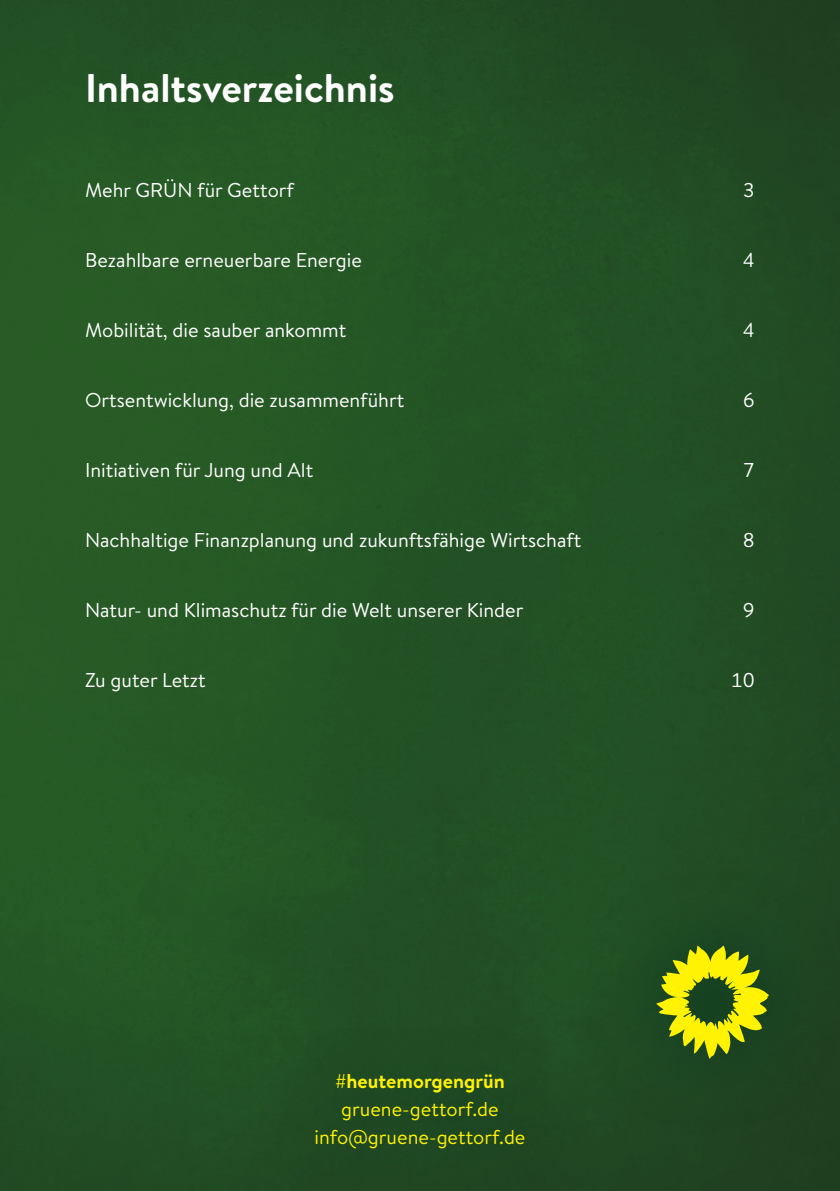
<style>
.page{position:relative;width:840px;height:1191px;background:#fff}
.page>*{position:absolute;margin:0;border:0;box-sizing:border-box;transform-origin:0 0}
.t1{font:700 40px "Brandon Text";color:#fff}
.t2{font:20px "Brandon Text";color:#fff}
.t3{font:20px/28px "Brandon Text";color:#fff203;text-align:center}
.t4{font:700 20px "Brandon Text";color:#fff203}
</style>
<div class="page">
<div style="left:0;top:0;width:839px;height:1191px;background:#235225"></div>
<img style="left:587px;top:870px;width:252px;height:260px">
<svg style="left:656px;top:945px;width:112px;height:113px"></svg>
<h1 class="t1" style="left:85px;top:74px;width:311px">Inhaltsverzeichnis</h1>
<p class="t2" style="left:85px;top:183px;width:210px">Mehr GRÜN für Gettorf</p>
<p class="t2" style="left:742px;top:183px;width:13px">3</p>
<p class="t2" style="left:85px;top:253px;width:278px">Bezahlbare erneuerbare Energie</p>
<p class="t2" style="left:742px;top:253px;width:13px">4</p>
<p class="t2" style="left:85px;top:323px;width:262px">Mobilität, die sauber ankommt</p>
<p class="t2" style="left:742px;top:323px;width:13px">4</p>
<p class="t2" style="left:85px;top:393px;width:320px">Ortsentwicklung, die zusammenführt</p>
<p class="t2" style="left:742px;top:393px;width:13px">6</p>
<p class="t2" style="left:85px;top:463px;width:229px">Initiativen für Jung und Alt</p>
<p class="t2" style="left:742px;top:463px;width:13px">7</p>
<p class="t2" style="left:85px;top:533px;width:497px">Nachhaltige Finanzplanung und zukunftsfähige Wirtschaft</p>
<p class="t2" style="left:742px;top:533px;width:13px">8</p>
<p class="t2" style="left:85px;top:603px;width:439px">Natur- und Klimaschutz für die Welt unserer Kinder</p>
<p class="t2" style="left:742px;top:603px;width:13px">9</p>
<p class="t2" style="left:85px;top:673px;width:122px">Zu guter Letzt</p>
<p class="t2" style="left:730px;top:673px;width:25px">10</p>
<p class="t4" style="left:335px;top:1073px;width:171px">#heutemorgengrün</p>
<p class="t3" style="left:314px;top:1097px;width:212px">gruene-gettorf.de info@gruene-gettorf.de</p>
</div>
